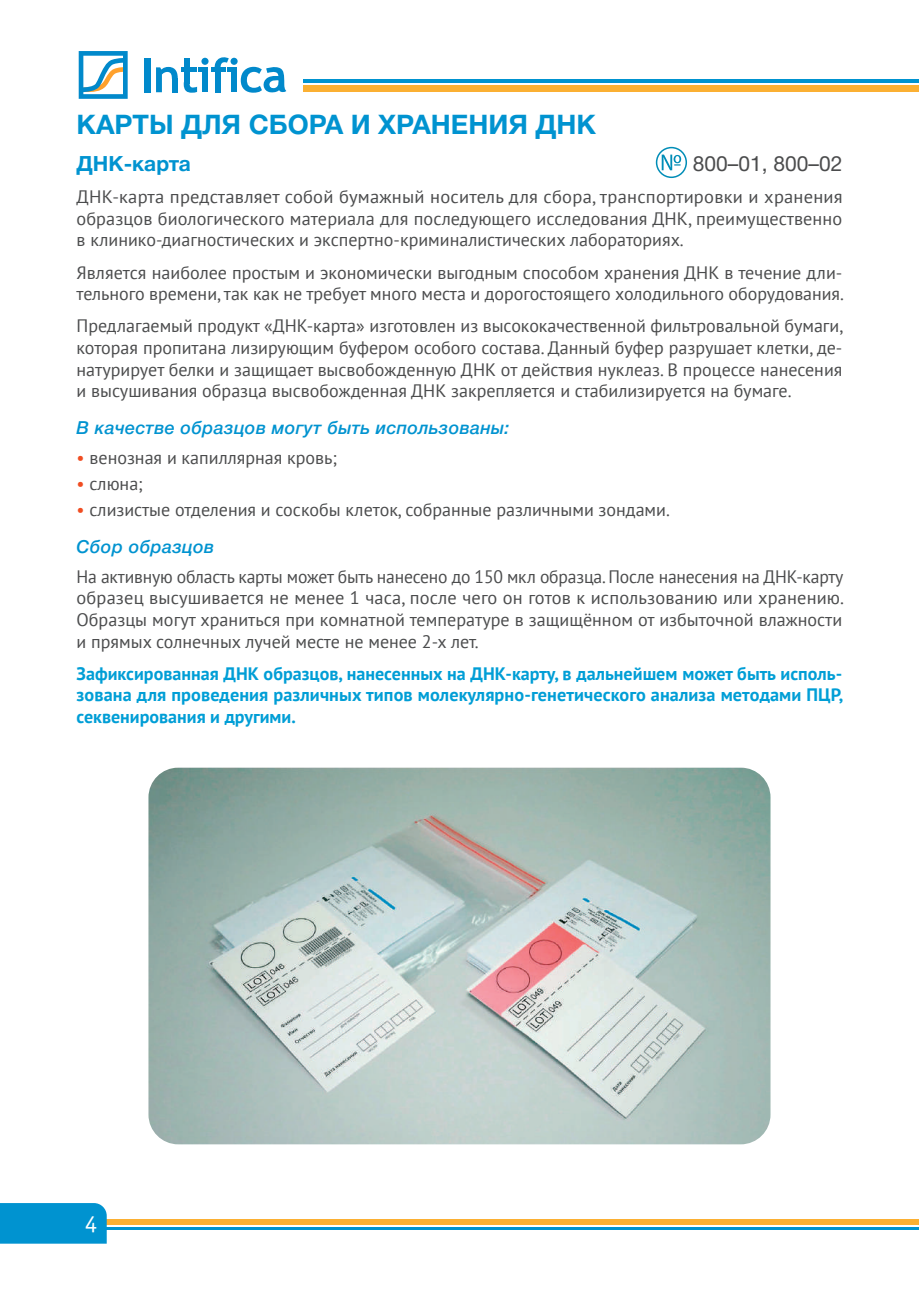
<style>
.page{position:relative;width:919px;height:1289px;background:#fff}
.page>*{position:absolute;margin:0;border:0;box-sizing:border-box;transform-origin:0 0}
.t1{font:700 27px "Helvetica Neue Cyr";color:#0093d0}
.t2{font:24px "Officina Serif C";color:#fff}
.t3{font:21px "Helvetica Neue Cyr";color:#4b4c4d}
.t4{font:700 21px "Helvetica Neue Cyr";color:#0093d0}
.t5{font:18px/21.6px "PT Sans";color:#4b4c4d;text-align:justify}
.t6{font:700 18px/21.6px "PT Sans";color:#009ed6;text-align:justify}
.t7{font:italic 500 18px "Helvetica Neue Cyr";letter-spacing:.02em;color:#0093d0}
.s1{color:#f04d22}
</style>
<div class="page">
<div style="left:906px;top:1218px;width:12px;height:6px;background:#fbb033"></div>
<div style="left:20px;top:1218px;width:886px;height:6px;background:#fbb033"></div>
<svg style="left:906px;top:1227px;width:12px;height:2px"></svg>
<hr style="left:20px;top:1226px;width:886px;height:3px;background:#0093d0">
<div style="left:0;top:1203px;width:107px;height:40px;background:#0093d0"></div>
<div style="left:144px;top:58px;width:7px;height:34px;background:#0189cb"></div>
<div style="left:184px;top:58px;width:6px;height:26px;background:#0189cb"></div>
<div style="left:202px;top:69px;width:6px;height:23px;background:#0189cb"></div>
<div style="left:199px;top:67px;width:9px;height:5px;background:#0189cb"></div>
<div style="left:181px;top:67px;width:15px;height:5px;background:#0189cb"></div>
<div style="left:215px;top:67px;width:5px;height:25px;background:#0189cb"></div>
<div style="left:211px;top:67px;width:14px;height:5px;background:#0189cb"></div>
<div style="left:201px;top:58px;width:7px;height:7px;background:#0189cb;border-radius:50%"></div>
<div style="left:231px;top:69px;width:6px;height:23px;background:#0189cb"></div>
<div style="left:228px;top:67px;width:9px;height:5px;background:#0189cb"></div>
<div style="left:230px;top:58px;width:7px;height:7px;background:#0189cb;border-radius:50%"></div>
<svg style="left:156px;top:67px;width:22px;height:25px"></svg>
<svg style="left:215px;top:57px;width:14px;height:12px"></svg>
<svg style="left:184px;top:84px;width:13px;height:9px"></svg>
<svg style="left:241px;top:66px;width:45px;height:27px"></svg>
<svg style="left:79px;top:51px;width:49px;height:48px"></svg>
<div style="left:304px;top:85px;width:614px;height:7px;background:#fbb033"></div>
<hr style="left:304px;top:79px;width:614px;height:4px;background:#0093d0">
<svg style="left:655px;top:147px;width:32px;height:31px"></svg>
<img style="left:148px;top:767px;width:622px;height:377px">
<h1 class="t1" style="left:77px;top:110px;width:521px">КАРТЫ ДЛЯ СБОРА И ХРАНЕНИЯ ДНК</h1>
<p class="t4" style="left:77px;top:152px;width:116px">ДНК‑карта</p>
<p class="t3" style="left:692px;top:152px;width:151px">800–01, 800–02</p>
<p class="t5" style="left:77px;top:185px;width:767px">ДНК‑карта представляет собой бумажный носитель для сбора, транспортировки и хранения образцов биологического материала для последующего исследования ДНК, преимущественно в клинико-диагностических и экспертно-криминалистических лабораториях.</p>
<p class="t5" style="left:77px;top:261px;width:768px">Является наиболее простым и экономически выгодным способом хранения ДНК в течение дли‑ тельного времени, так как не требует много места и дорогостоящего холодильного оборудования.</p>
<p class="t5" style="left:77px;top:315px;width:768px">Предлагаемый продукт «ДНК‑карта» изготовлен из высококачественной фильтровальной бумаги, которая пропитана лизирующим буфером особого состава. Данный буфер разрушает клетки, де‑ натурирует белки и защищает высвобожденную ДНК от действия нуклеаз. В процессе нанесения и высушивания образца высвобожденная ДНК закрепляется и стабилизируется на бумаге.</p>
<p class="t7" style="left:77px;top:417px;width:434px">В качестве образцов могут быть использованы:</p>
<p class="t5" style="left:77px;top:446px;width:262px"><span class="s1">•</span> венозная и капиллярная кровь;</p>
<p class="t5" style="left:77px;top:472px;width:68px"><span class="s1">•</span> слюна;</p>
<p class="t5" style="left:77px;top:498px;width:595px"><span class="s1">•</span> слизистые отделения и соскобы клеток, собранные различными зондами.</p>
<p class="t7" style="left:77px;top:536px;width:139px">Сбор образцов</p>
<p class="t5" style="left:77px;top:565px;width:768px">На активную область карты может быть нанесено до 150 мкл образца. После нанесения на ДНК‑карту образец высушивается не менее 1 часа, после чего он готов к использованию или хранению.<br>Образцы могут храниться при комнатной температуре в защищённом от избыточной влажности и прямых солнечных лучей месте не менее 2-х лет.</p>
<p class="t6" style="left:77px;top:662px;width:768px">Зафиксированная ДНК образцов, нанесенных на ДНК‑карту, в дальнейшем может быть исполь‑ зована для проведения различных типов молекулярно-генетического анализа методами ПЦР, секвенирования и другими.</p>
<h2 class="t2" style="left:85px;top:1211px;width:13px">4</h2>
</div>
